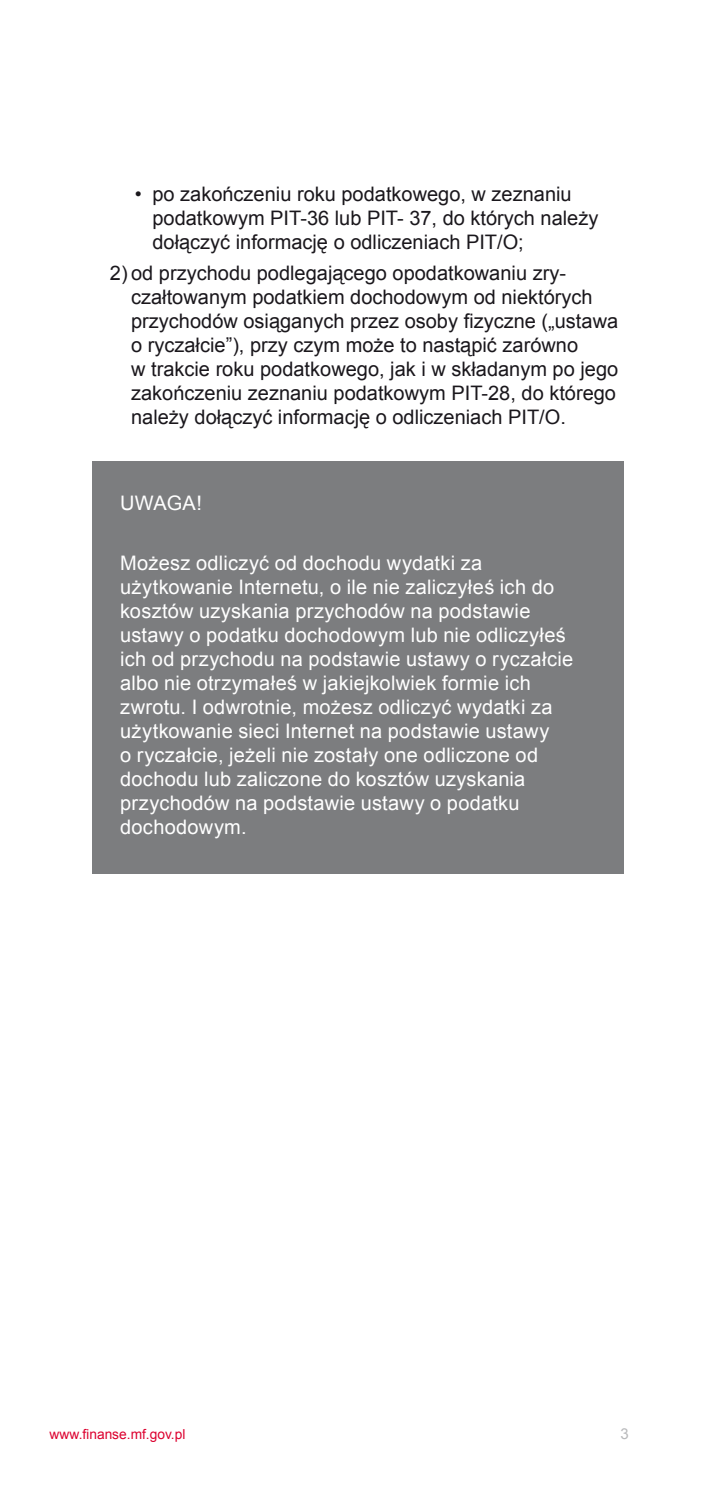
<style>
.page{position:relative;width:709px;height:1489px;background:#fff}
.page>*{position:absolute;margin:0;border:0;box-sizing:border-box;transform-origin:0 0}
.t1{font:20px/24px "Arial";letter-spacing:.015em;color:#fff}
.t2{font:20px/24px "Arial";color:#1a171c}
.t3{font:15px "Arial";color:#b8b9bb}
.t4{font:13.75px "Arial";color:#dc002f}
</style>
<div class="page">
<div style="left:92px;top:461px;width:531px;height:413px;background:#7c7d7f"></div>
<p class="t2" style="left:152px;top:182px;width:447px;text-indent:-18px">• po zakończeniu roku podatkowego, w zeznaniu podatkowym PIT-36 lub PIT- 37, do których należy dołączyć informację o odliczeniach PIT/O;</p>
<p class="t2" style="left:131px;top:261px;width:488px;text-indent:-21px">2) od przychodu podlegającego opodatkowaniu zry&shy;czałtowanym podatkiem dochodowym od niektórych przychodów osiąganych przez osoby fizyczne („ustawa o ryczałcie”), przy czym może to nastąpić zarówno<br>w trakcie roku podatkowego, jak i w składanym po jego zakończeniu zeznaniu podatkowym PIT-28, do którego należy dołączyć informację o odliczeniach PIT/O.</p>
<p class="t1" style="left:120px;top:491px;width:49px">UWAGA</p>
<p class="t1" style="left:196px;top:491px;width:7px">!</p>
<p class="t1" style="left:120px;top:551px;width:455px">Możesz odliczyć od dochodu wydatki za użytkowanie I nternetu, o ile nie zaliczyłeś ich do kosztów uzyskania przychodów na podstawie ustawy o podatku dochodowym lub nie odliczyłeś ich od przychodu na podstawie ustawy o ryczałcie albo nie otrzymałeś w jakiejkolwiek formie ich zwrotu. I odwrotnie, możesz odliczyć wydatki za użytkowanie sieci I nternet na podstawie ustawy<br>o ryczałcie, jeżeli nie zostały one odliczone od dochodu lub zaliczone do kosztów uzyskania przychodów na podstawie ustawy o podatku dochodowym.</p>
<p class="t4" style="left:50px;top:1425px;width:137px">www.finanse.mf.gov.pl</p>
<p class="t3" style="left:620px;top:1424px;width:10px">3</p>
</div>
